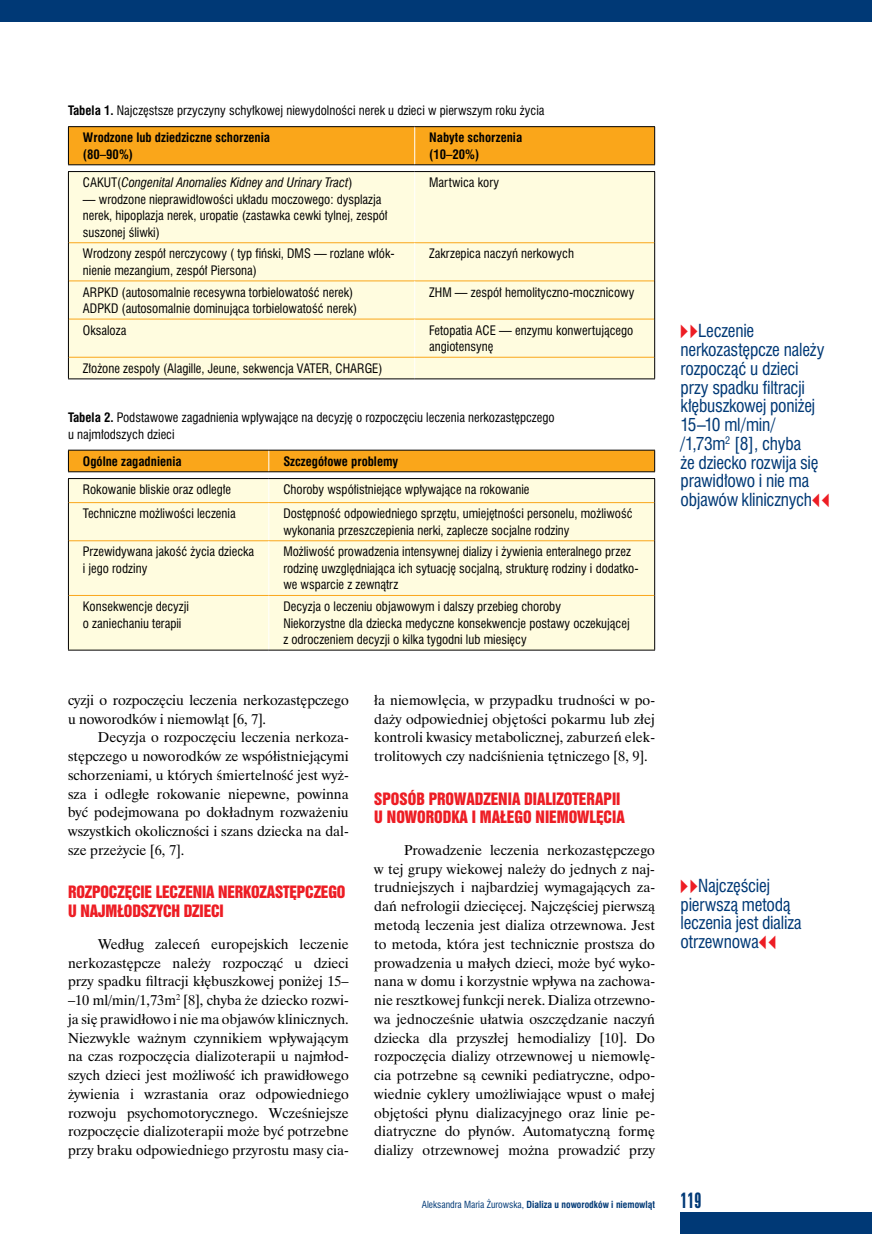
<style>
.page{position:relative;width:872px;height:1234px;background:#fff}
.page>*{position:absolute;margin:0;border:0;box-sizing:border-box;transform-origin:0 0}
.t1{font:18px "Swis 924 PL";color:#003976}
.t2{font:16.5px/18.8px "Swis 721 Cn PL";letter-spacing:-.015em;color:#003976}
.t3{font:14.25px/18.8px "Time Ibis EE";color:#000;text-align:justify}
.t4{font:14.25px/18.8px "Swis 921 PL";color:#ed1d24}
.t5{font:12px/16.5px "Swis 721 Cn PL";color:#000}
.t6{font:700 12px/16.5px "Swis 721 Cn PL";color:#000}
.t7{font:italic 12px "Swis 721 Cn PL";color:#000}
.t8{font:700 9px "Swis 721 Cn PL";color:#003976}
.s1{font-weight:700}
.s2{font-style:normal}
.s3{font-family:"Newspaper Pi PL";color:#ed1d24}
.s4{font-weight:400}
</style>
<div class="page">
<div style="left:680px;top:1212px;width:192px;height:21px;background:#003976"></div>
<div style="left:0;top:0;width:872px;height:21px;background:#003976"></div>
<div style="left:69px;top:127px;width:585px;height:37px;background:#faa61a"></div>
<hr style="left:414px;top:127px;width:1px;height:37px;background:#fff">
<hr style="left:68px;top:126px;width:347px;height:1px;background:#000">
<hr style="left:68px;top:127px;width:1px;height:37px;background:#000">
<hr style="left:415px;top:126px;width:240px;height:1px;background:#000">
<hr style="left:654px;top:127px;width:1px;height:37px;background:#000">
<hr style="left:68px;top:164px;width:347px;height:1px;background:#000">
<hr style="left:415px;top:164px;width:240px;height:1px;background:#000">
<div style="left:69px;top:172px;width:585px;height:206px;background:#fffcdf"></div>
<hr style="left:414px;top:172px;width:1px;height:70px;background:#fff">
<hr style="left:69px;top:242px;width:346px;height:1px;background:#faa61a">
<hr style="left:415px;top:242px;width:239px;height:1px;background:#faa61a">
<hr style="left:414px;top:243px;width:1px;height:37px;background:#fff">
<hr style="left:69px;top:280px;width:346px;height:1px;background:#faa61a">
<hr style="left:415px;top:280px;width:239px;height:1px;background:#faa61a">
<hr style="left:414px;top:281px;width:1px;height:37px;background:#fff">
<hr style="left:69px;top:318px;width:346px;height:1px;background:#faa61a">
<hr style="left:415px;top:318px;width:239px;height:1px;background:#faa61a">
<hr style="left:414px;top:319px;width:1px;height:38px;background:#fff">
<svg style="left:414px;top:358px;width:1px;height:20px"></svg>
<hr style="left:69px;top:357px;width:346px;height:1px;background:#faa61a">
<hr style="left:415px;top:357px;width:239px;height:1px;background:#faa61a">
<hr style="left:68px;top:171px;width:347px;height:1px;background:#000">
<hr style="left:68px;top:172px;width:1px;height:71px;background:#000">
<hr style="left:415px;top:171px;width:240px;height:1px;background:#000">
<hr style="left:654px;top:172px;width:1px;height:71px;background:#000">
<hr style="left:68px;top:243px;width:1px;height:38px;background:#000">
<hr style="left:654px;top:243px;width:1px;height:38px;background:#000">
<hr style="left:68px;top:281px;width:1px;height:38px;background:#000">
<hr style="left:654px;top:281px;width:1px;height:38px;background:#000">
<hr style="left:68px;top:319px;width:1px;height:38px;background:#000">
<hr style="left:654px;top:319px;width:1px;height:38px;background:#000">
<svg style="left:68px;top:357px;width:1px;height:21px"></svg>
<svg style="left:654px;top:357px;width:1px;height:21px"></svg>
<hr style="left:68px;top:378px;width:347px;height:1px;background:#000">
<hr style="left:415px;top:378px;width:240px;height:1px;background:#000">
<hr style="left:68px;top:449px;width:201px;height:1px;background:#000">
<hr style="left:269px;top:449px;width:386px;height:1px;background:#000">
<div style="left:68px;top:450px;width:587px;height:21px;background:#faa61a"></div>
<hr style="left:68px;top:471px;width:201px;height:1px;background:#000">
<hr style="left:269px;top:471px;width:386px;height:1px;background:#000">
<div style="left:69px;top:479px;width:585px;height:170px;background:#fffcdf"></div>
<svg style="left:268px;top:479px;width:1px;height:23px"></svg>
<hr style="left:69px;top:502px;width:200px;height:1px;background:#faa61a">
<hr style="left:269px;top:502px;width:385px;height:1px;background:#faa61a">
<hr style="left:268px;top:503px;width:1px;height:37px;background:#fff">
<hr style="left:69px;top:540px;width:200px;height:1px;background:#faa61a">
<hr style="left:269px;top:540px;width:385px;height:1px;background:#faa61a">
<hr style="left:268px;top:541px;width:1px;height:54px;background:#fff">
<hr style="left:69px;top:595px;width:200px;height:1px;background:#faa61a">
<hr style="left:269px;top:595px;width:385px;height:1px;background:#faa61a">
<hr style="left:268px;top:595px;width:1px;height:54px;background:#fff">
<hr style="left:68px;top:478px;width:201px;height:1px;background:#000">
<svg style="left:68px;top:479px;width:1px;height:23px"></svg>
<hr style="left:269px;top:478px;width:386px;height:1px;background:#000">
<svg style="left:654px;top:479px;width:1px;height:23px"></svg>
<hr style="left:68px;top:502px;width:1px;height:38px;background:#000">
<hr style="left:654px;top:502px;width:1px;height:38px;background:#000">
<hr style="left:68px;top:540px;width:1px;height:55px;background:#000">
<hr style="left:654px;top:540px;width:1px;height:55px;background:#000">
<hr style="left:68px;top:595px;width:1px;height:54px;background:#000">
<hr style="left:654px;top:595px;width:1px;height:54px;background:#000">
<hr style="left:68px;top:649px;width:201px;height:1px;background:#000">
<hr style="left:269px;top:649px;width:386px;height:1px;background:#000">
<p class="t5" style="left:68px;top:102px;width:478px"><span class="s1">Tabela 1.</span> Najczęstsze przyczyny schyłkowej niewydolności nerek u dzieci w pierwszym roku życia</p>
<p class="t6" style="left:83px;top:129px;width:189px">Wrodzone lub dziedziczne schorzenia (80–90%)</p>
<p class="t6" style="left:429px;top:129px;width:94px">Nabyte schorzenia (10–20%)</p>
<p class="t7" style="left:83px;top:175px;width:271px"><span class="s2">CAKUT(</span>Congenital Anomalies Kidney and Urinary Tract<span class="s2">)</span></p>
<p class="t5" style="left:83px;top:191px;width:306px">— wrodzone nieprawidłowości układu moczowego: dysplazja nerek, hipoplazja nerek, uropatie (zastawka cewki tylnej, zespół suszonej śliwki)</p>
<p class="t5" style="left:429px;top:174px;width:71px">Martwica kory</p>
<p class="t5" style="left:83px;top:245px;width:313px">Wrodzony zespół nerczycowy ( typ fiński, DMS — rozlane włók&shy;nienie mezangium, zespół Piersona)</p>
<p class="t5" style="left:429px;top:245px;width:146px">Zakrzepica naczyń nerkowych</p>
<p class="t5" style="left:83px;top:283px;width:276px">ARPKD (autosomalnie recesywna torbielowatość nerek)<br>ADPKD (autosomalnie dominująca torbielowatość nerek)</p>
<p class="t5" style="left:429px;top:283px;width:207px">ZHM — zespół hemolityczno-mocznicowy</p>
<p class="t5" style="left:83px;top:322px;width:45px">Oksaloza</p>
<p class="t5" style="left:429px;top:322px;width:206px">Fetopatia ACE — enzymu konwertującego angiotensynę</p>
<p class="t5" style="left:83px;top:360px;width:301px">Złożone zespoły (Alagille, Jeune, sekwencja VATER, CHARGE)</p>
<p class="t5" style="left:68px;top:409px;width:488px"><span class="s1">Tabela 2.</span> Podstawowe zagadnienia wpływające na decyzję o rozpoczęciu leczenia nerkozastępczego u najmłodszych dzieci</p>
<p class="t6" style="left:83px;top:453px;width:100px">Ogólne zagadnienia</p>
<p class="t6" style="left:283px;top:453px;width:116px">Szczegółowe problemy</p>
<p class="t5" style="left:83px;top:481px;width:150px">Rokowanie bliskie oraz odległe</p>
<p class="t5" style="left:283px;top:481px;width:248px">Choroby współistniejące wpływające na rokowanie</p>
<p class="t5" style="left:83px;top:505px;width:154px">Techniczne możliwości leczenia</p>
<p class="t5" style="left:283px;top:505px;width:351px">Dostępność odpowiedniego sprzętu, umiejętności personelu, możliwość wykonania przeszczepienia nerki, zaplecze socjalne rodziny</p>
<p class="t5" style="left:83px;top:543px;width:173px">Przewidywana jakość życia dziecka i jego rodziny</p>
<p class="t5" style="left:283px;top:543px;width:357px">Możliwość prowadzenia intensywnej dializy i żywienia enteralnego przez rodzinę uwzględniająca ich sytuację socjalną, strukturę rodziny i dodatko&shy;we wsparcie z zewnątrz</p>
<p class="t5" style="left:83px;top:598px;width:108px">Konsekwencje decyzji o zaniechaniu terapii</p>
<p class="t5" style="left:283px;top:598px;width:348px">Decyzja o leczeniu objawowym i dalszy przebieg choroby<br>Niekorzystne dla dziecka medyczne konsekwencje postawy oczekującej z odroczeniem decyzji o kilka tygodni lub miesięcy</p>
<p class="t3" style="left:68px;top:690px;width:282px">cyzji o rozpoczęciu leczenia nerkozastępczego u noworodków i niemowląt [6, 7].</p>
<p class="t3" style="left:68px;top:727px;width:282px;text-indent:30px">Decyzja o rozpoczęciu leczenia nerkoza&shy;stępczego u noworodków ze współistniejącymi schorzeniami, u których śmiertelność jest wyż&shy;sza i odległe rokowanie niepewne, powinna być podejmowana po dokładnym rozważeniu wszystkich okoliczności i szans dziecka na dal&shy;sze przeżycie [6, 7].</p>
<p class="t4" style="left:68px;top:882px;width:279px">ROZPOCZĘCIE LECZENIA NERKOZASTĘPCZEGO<br>U NAJMŁODSZYCH DZIECI</p>
<p class="t3" style="left:68px;top:934px;width:282px;text-indent:30px">Według zaleceń europejskich leczenie nerkozastępcze należy rozpocząć u dzieci przy spadku filtracji kłębuszkowej poniżej 15– –10 ml/min/1,73m<sup>2</sup> [8], chyba że dziecko rozwi&shy;ja się prawidłowo i nie ma objawów klinicznych.<br>Niezwykle ważnym czynnikiem wpływającym na czas rozpoczęcia dializoterapii u najmłod&shy;szych dzieci jest możliwość ich prawidłowego żywienia i wzrastania oraz odpowiedniego rozwoju psychomotorycznego. Wcześniejsze rozpoczęcie dializoterapii może być potrzebne przy braku odpowiedniego przyrostu masy cia-</p>
<p class="t3" style="left:374px;top:690px;width:282px">ła niemowlęcia, w przypadku trudności w po&shy;daży odpowiedniej objętości pokarmu lub złej kontroli kwasicy metabolicznej, zaburzeń elek&shy;trolitowych czy nadciśnienia tętniczego [8, 9].</p>
<p class="t4" style="left:374px;top:788px;width:252px">SPOSÓB PROWADZENIA DIALIZOTERAPII<br>U NOWORODKA I MAŁEGO NIEMOWLĘCIA</p>
<p class="t3" style="left:374px;top:840px;width:282px;text-indent:30px">Prowadzenie leczenia nerkozastępczego w tej grupy wiekowej należy do jednych z naj&shy;trudniejszych i najbardziej wymagających za&shy;dań nefrologii dziecięcej. Najczęściej pierwszą metodą leczenia jest dializa otrzewnowa. Jest to metoda, która jest technicznie prostsza do prowadzenia u małych dzieci, może być wyko&shy;nana w domu i korzystnie wpływa na zachowa&shy;nie resztkowej funkcji nerek. Dializa otrzewno&shy;wa jednocześnie ułatwia oszczędzanie naczyń dziecka dla przyszłej hemodializy [10]. Do rozpoczęcia dializy otrzewnowej u niemowlę&shy;cia potrzebne są cewniki pediatryczne, odpo&shy;wiednie cyklery umożliwiające wpust o małej objętości płynu dializacyjnego oraz linie pe&shy;diatryczne do płynów. Automatyczną formę dializy otrzewnowej można prowadzić przy</p>
<p class="t2" style="left:680px;top:321px;width:150px"><span class="s3">VV</span>Leczenie nerkozastępcze należy rozpocząć u dzieci przy spadku filtracji kłębuszkowej poniżej<br>15–10 ml/min/ /1,73m<sup>2</sup> [8], chyba<br>że dziecko rozwija się prawidłowo i nie ma objawów klinicznych<span class="s3">CC</span></p>
<p class="t2" style="left:680px;top:876px;width:123px"><span class="s3">VV</span>Najczęściej pierwszą metodą leczenia jest dializa otrzewnowa<span class="s3">CC</span></p>
<p class="t8" style="left:422px;top:1198px;width:235px"><span class="s4">Aleksandra Maria Żurowska,</span> Dializa u noworodków i niemowląt</p>
<p class="t1" style="left:680px;top:1187px;width:22px">119</p>
</div>
